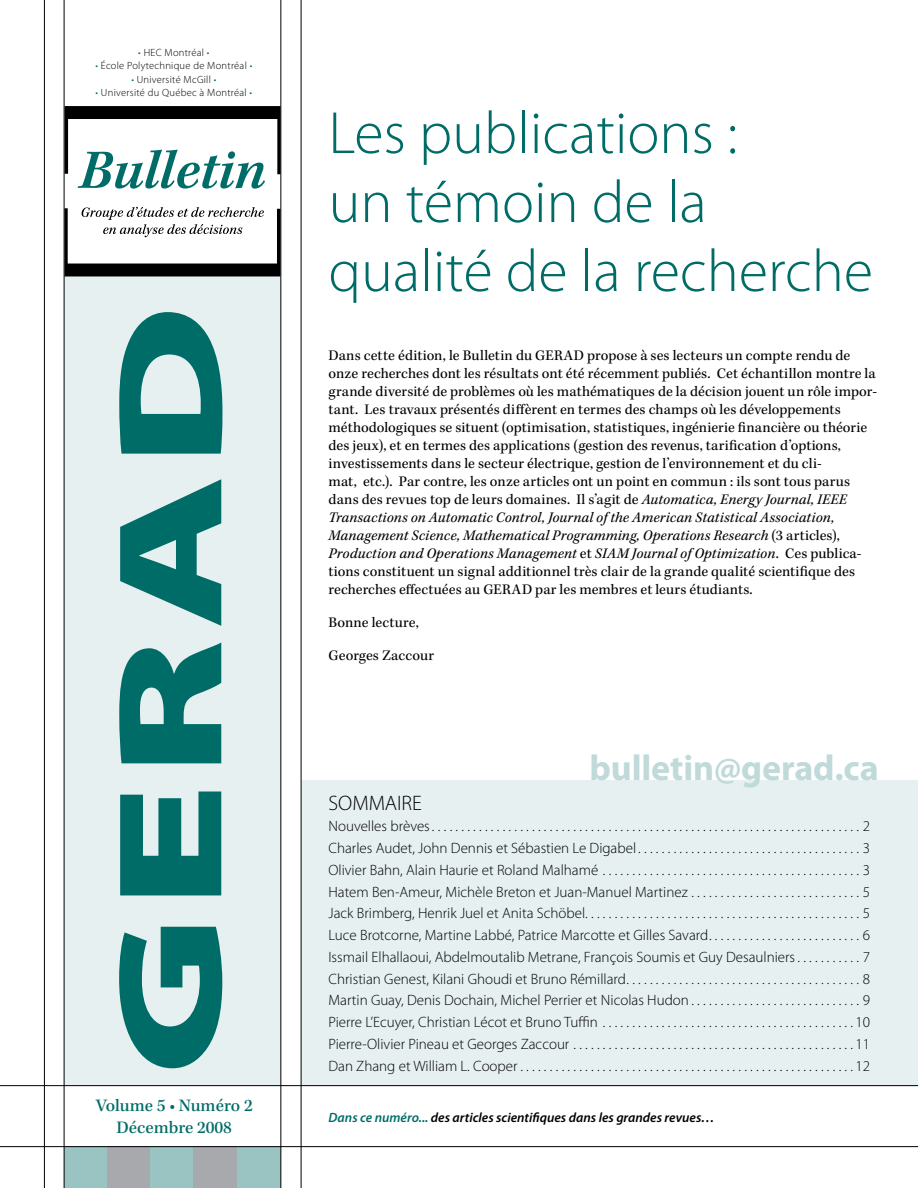
<style>
.page{position:relative;width:918px;height:1188px;background:#fff}
.page>*{position:absolute;margin:0;border:0;box-sizing:border-box;transform-origin:0 0}
.t1{font:300 60px/69px "Myriad Pro";color:#006c67}
.t2{font:700 36px "Myriad Pro";letter-spacing:-.005em;color:#bfdad9}
.t3{font:300 21px "Myriad Pro";color:#000}
.t4{font:500 18px/21.6px "Kepler Std";color:#006c67;text-align:center}
.t5{font:15px/18px "Kepler Std";letter-spacing:.005em;color:#000}
.t6{font:300 15px/21.8px "Myriad Pro";color:#000;text-align:justify}
.t7{font:italic 600 13.5px "Myriad Pro";color:#000}
.t8{font:300 10.5px "Myriad Pro";letter-spacing:.025em;color:#000}
.s1{color:#006c67}
.s2{font-style:italic}
</style>
<div class="page">
<div style="left:302px;top:780px;width:616px;height:306px;background:#e6f0f0"></div>
<div style="left:64px;top:276px;width:217px;height:809px;background:#e6f0f0"></div>
<div style="left:64px;top:1147px;width:44px;height:41px;background:#99c4c2"></div>
<div style="left:108px;top:1147px;width:43px;height:41px;background:#a7a9ac"></div>
<div style="left:151px;top:1147px;width:43px;height:41px;background:#99c4c2"></div>
<div style="left:237px;top:1147px;width:44px;height:41px;background:#99c4c2"></div>
<div style="left:194px;top:1147px;width:43px;height:41px;background:#a7a9ac"></div>
<svg style="left:119px;top:927px;width:103px;height:141px"></svg>
<svg style="left:120px;top:792px;width:101px;height:103px"></svg>
<svg style="left:119px;top:642px;width:102px;height:121px"></svg>
<svg style="left:120px;top:479px;width:101px;height:147px"></svg>
<svg style="left:119px;top:312px;width:103px;height:142px"></svg>
<svg style="left:65px;top:106px;width:215px;height:83px"></svg>
<svg style="left:65px;top:207px;width:215px;height:69px"></svg>
<hr style="left:64px;top:0;width:1px;height:1188px;background:#000">
<hr style="left:280px;top:0;width:1px;height:1188px;background:#000">
<hr style="left:301px;top:0;width:1px;height:1188px;background:#000">
<hr style="left:44px;top:0;width:1px;height:1188px;background:#000">
<hr style="left:0;top:1085px;width:918px;height:1px;background:#000">
<hr style="left:0;top:1146px;width:918px;height:1px;background:#000">
<p class="t8" style="left:138px;top:46px;width:73px"><span class="s1">•</span> HEC Montréal <span class="s1">•</span></p>
<p class="t8" style="left:95px;top:60px;width:158px"><span class="s1">•</span> École Polytechnique de Montréal <span class="s1">•</span></p>
<p class="t8" style="left:131px;top:73px;width:87px"><span class="s1">•</span> Université McGill <span class="s1">•</span></p>
<p class="t8" style="left:96px;top:87px;width:158px"><span class="s1">•</span> Université du Québec à Montréal <span class="s1">•</span></p>
<p class="t4" style="left:96px;top:1096px;width:159px">Volume 5 • Numéro 2<br>Décembre 2008</p>
<p class="t1" style="left:328px;top:100px;width:546px">Les publications :<br>un témoin de la qualité de la recherche</p>
<p class="t5" style="left:328px;top:347px;width:550px">Dans cette édition, le Bulletin du GERAD propose à ses lecteurs un compte rendu de onze recherches dont les résultats ont été récemment publiés. Cet échantillon montre la grande diversité de problèmes où les mathématiques de la décision jouent un rôle impor&shy;tant. Les travaux présentés diffèrent en termes des champs où les développements méthodologiques se situent (optimisation, statistiques, ingénierie financière ou théorie des jeux), et en termes des applications (gestion des revenus, tarification d’options, investissements dans le secteur électrique, gestion de l’environnement et du cli-<br>mat, etc.). Par contre, les onze articles ont un point en commun : ils sont tous parus dans des revues top de leurs domaines. Il s’agit de <span class="s2">Automatica, Energy Journal, IEEE Transactions on Automatic Control, Journal of the American Statistical Association, Management Science, Mathematical Programming, Operations Research</span> (3 articles), <span class="s2">Production and Operations Management</span> et <span class="s2">SIAM Journal of Optimization</span>. Ces publica&shy;tions constituent un signal additionnel très clair de la grande qualité scientifique des recherches effectuées au GERAD par les membres et leurs étudiants.</p>
<p class="t5" style="left:328px;top:614px;width:92px">Bonne lecture,</p>
<p class="t5" style="left:328px;top:647px;width:107px">Georges Zaccour</p>
<p class="t2" style="left:590px;top:745px;width:291px">bulletin@gerad.ca</p>
<p class="t3" style="left:328px;top:791px;width:95px">SOMMAIRE</p>
<p class="t6" style="left:328px;top:816px;width:543px">Nouvelles brèves . . . . . . . . . . . . . . . . . . . . . . . . . . . . . . . . . . . . . . . . . . . . . . . . . . . . . . . . . . . . . . . . . . . . . . . . . 2<br>Charles Audet, John Dennis et Sébastien Le Digabel . . . . . . . . . . . . . . . . . . . . . . . . . . . . . . . . . . . . . . 3<br>Olivier Bahn, Alain Haurie et Roland Malhamé . . . . . . . . . . . . . . . . . . . . . . . . . . . . . . . . . . . . . . . . . . . . 3<br>Hatem Ben-Ameur, Michèle Breton et Juan-Manuel Martinez . . . . . . . . . . . . . . . . . . . . . . . . . . . . . 5<br>Jack Brimberg, Henrik Juel et Anita Schöbel . . . . . . . . . . . . . . . . . . . . . . . . . . . . . . . . . . . . . . . . . . . . . . . 5<br>Luce Brotcorne, Martine Labbé, Patrice Marcotte et Gilles Savard . . . . . . . . . . . . . . . . . . . . . . . . . . 6<br>Issmail Elhallaoui, Abdelmoutalib Metrane, François Soumis et Guy Desaulniers . . . . . . . . . . . 7<br>Christian Genest, Kilani Ghoudi et Bruno Rémillard . . . . . . . . . . . . . . . . . . . . . . . . . . . . . . . . . . . . . . . . 8<br>Martin Guay, Denis Dochain, Michel Perrier et Nicolas Hudon . . . . . . . . . . . . . . . . . . . . . . . . . . . . . 9<br>Pierre L’Ecuyer, Christian Lécot et Bruno Tuffin . . . . . . . . . . . . . . . . . . . . . . . . . . . . . . . . . . . . . . . . . . 10<br>Pierre-Olivier Pineau et Georges Zaccour . . . . . . . . . . . . . . . . . . . . . . . . . . . . . . . . . . . . . . . . . . . . . . . 11<br>Dan Zhang et William L. Cooper . . . . . . . . . . . . . . . . . . . . . . . . . . . . . . . . . . . . . . . . . . . . . . . . . . . . . . . . 12</p>
<p class="t7" style="left:328px;top:1109px;width:388px"><span class="s1">Dans ce numéro...</span> des articles scientifiques dans les grandes revues…</p>
</div>
